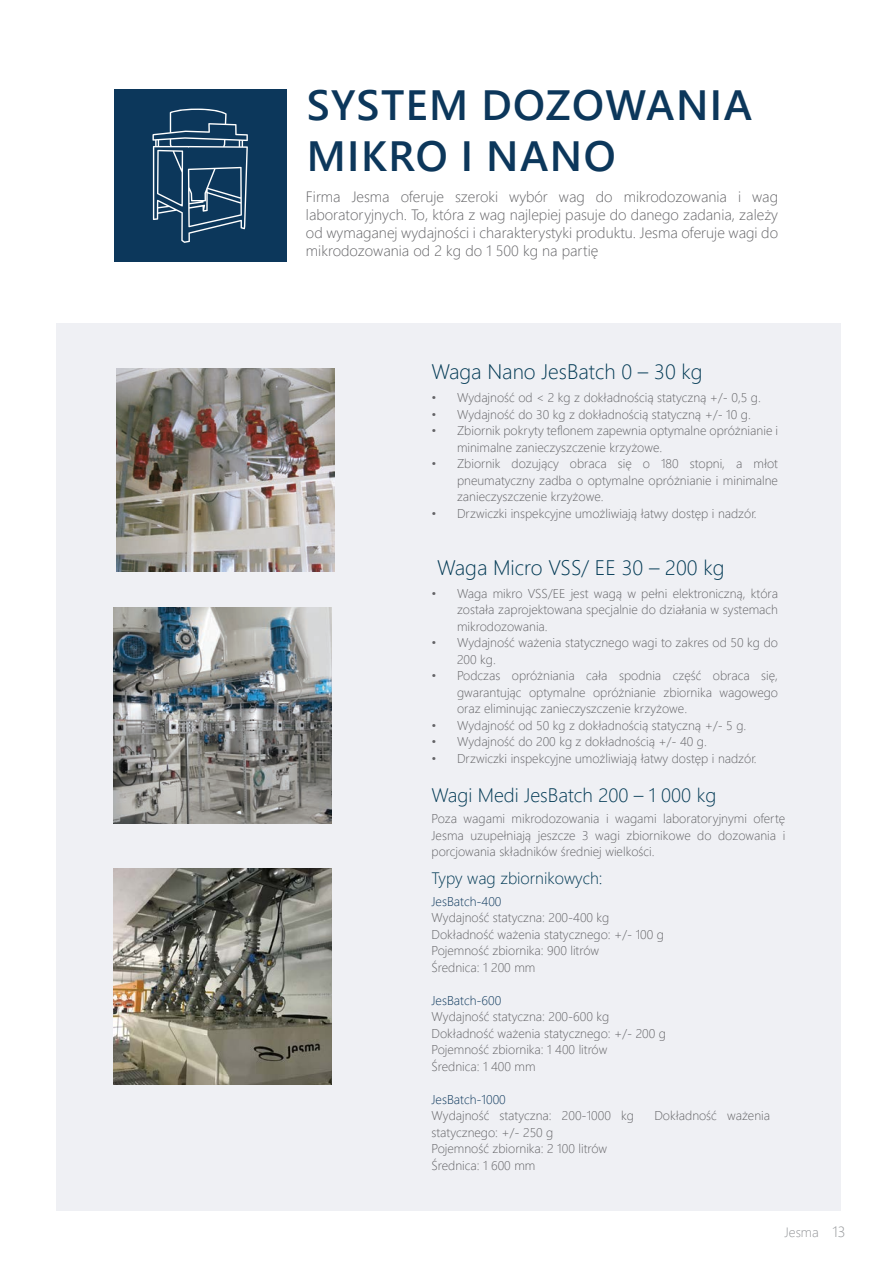
<style>
.page{position:relative;width:893px;height:1263px;background:#fff}
.page>*{position:absolute;margin:0;border:0;box-sizing:border-box;transform-origin:0 0}
.t1{font:600 42.3px/50.7px "Segoe UI";letter-spacing:.035em;color:#0c375b}
.t2{font:300 21px "Segoe UI";color:#013954}
.t3{font:300 19.5px "Segoe UI";color:#013954}
.t4{font:300 16.5px "Segoe UI";color:#013954}
.t5{font:300 15px/18px "Segoe UI";color:#636366;text-align:justify}
.t6{font:300 13.5px "Segoe UI";color:#939598}
.t7{font:300 12.75px/16.5px "Segoe UI";color:#636366}
.t8{font:300 12.75px "Segoe UI";color:#0c375b}
.s1{font-size:15px}
</style>
<div class="page">
<div style="left:56px;top:323px;width:785px;height:888px;background:#eff0f4"></div>
<img style="left:114px;top:607px;width:218px;height:217px">
<img style="left:114px;top:868px;width:218px;height:217px">
<img style="left:116px;top:368px;width:219px;height:203px">
<div style="left:114px;top:89px;width:173px;height:173px;background:#0c375b"></div>
<svg style="left:152px;top:108px;width:96px;height:135px"></svg>
<h1 class="t1" style="left:307px;top:76px;width:447px">SYSTEM DOZOWANIA<br>MIKRO I NANO</h1>
<p class="t5" style="left:306px;top:186px;width:474px">Firma Jesma oferuje szeroki wybór wag do mikrodozowania i wag laboratoryjnych. To, która z wag najlepiej pasuje do danego zadania, zależy od wymaganej wydajności i charakterystyki produktu. Jesma oferuje wagi do mikrodozowania od 2 kg do 1 500 kg na partię</p>
<h2 class="t2" style="left:431px;top:352px;width:273px">Waga Nano JesBatch 0 – 30 kg</h2>
<p class="t7" style="left:431px;top:388px;width:331px">• Wydajność od &lt; 2 kg z dokładnością statyczną +/- 0,5 g.</p>
<p class="t7" style="left:431px;top:405px;width:321px">• Wydajność do 30 kg z dokładnością statyczną +/- 10 g.</p>
<p class="t7" style="left:457px;top:421px;width:323px;text-indent:-26px">• Zbiornik pokryty teflonem zapewnia optymalne opróżnianie i minimalne zanieczyszczenie krzyżowe.</p>
<p class="t7" style="left:457px;top:454px;width:323px;text-align:justify;text-indent:-26px">• Zbiornik dozujący obraca się o 180 stopni, a młot pneumatyczny zadba o optymalne opróżnianie i minimalne zanieczyszczenie krzyżowe.</p>
<p class="t7" style="left:431px;top:504px;width:327px">• Drzwiczki inspekcyjne umożliwiają łatwy dostęp i nadzór.</p>
<h2 class="t2" style="left:437px;top:547px;width:289px">Waga Micro VSS/ EE 30 – 200 kg</h2>
<p class="t7" style="left:457px;top:583px;width:323px;text-align:justify;text-indent:-26px">• Waga mikro VSS/EE jest wagą w pełni elektroniczną, która została zaprojektowana specjalnie do działania w systemach mikrodozowania.</p>
<p class="t7" style="left:457px;top:633px;width:323px;text-indent:-26px">• Wydajność ważenia statycznego wagi to zakres od 50 kg do<br>200 kg.</p>
<p class="t7" style="left:457px;top:666px;width:323px;text-align:justify;text-indent:-26px">• Podczas opróżniania cała spodnia część obraca się, gwarantując optymalne opróżnianie zbiornika wagowego oraz eliminując zanieczyszczenie krzyżowe.</p>
<p class="t7" style="left:431px;top:715px;width:316px">• Wydajność od 50 kg z dokładnością statyczną +/- 5 g.</p>
<p class="t7" style="left:431px;top:732px;width:277px">• Wydajność do 200 kg z dokładnością +/- 40 g.</p>
<p class="t7" style="left:431px;top:748px;width:327px">• Drzwiczki inspekcyjne umożliwiają łatwy dostęp i nadzór.</p>
<h3 class="t3" style="left:431px;top:777px;width:286px">Wagi Medi JesBatch 200 – 1 000 kg</h3>
<p class="t7" style="left:431px;top:809px;width:355px;text-align:justify">Poza wagami mikrodozowania i wagami laboratoryjnymi ofertę Jesma uzupełniają jeszcze 3 wagi zbiornikowe do dozowania i porcjowania składników średniej wielkości.</p>
<p class="t4" style="left:431px;top:863px;width:173px">Typy wag zbiornikowych:</p>
<p class="t8" style="left:431px;top:889px;width:71px">JesBatch-400</p>
<p class="t7" style="left:431px;top:908px;width:234px">Wydajność statyczna: 200-400 kg<br>Dokładność ważenia statycznego: +/- 100 g<br>Pojemność zbiornika: 900 litrów<br>Średnica: 1 200 mm</p>
<p class="t8" style="left:431px;top:988px;width:71px">JesBatch-600</p>
<p class="t7" style="left:431px;top:1007px;width:236px">Wydajność statyczna: 200-600 kg<br>Dokładność ważenia statycznego: +/- 200 g<br>Pojemność zbiornika: 1 400 litrów<br>Średnica: 1 400 mm</p>
<p class="t8" style="left:431px;top:1087px;width:76px">JesBatch-1000</p>
<p class="t7" style="left:431px;top:1106px;width:204px">Wydajność statyczna: 200-1000 kg</p>
<p class="t7" style="left:654px;top:1106px;width:117px">Dokładność ważenia</p>
<p class="t7" style="left:431px;top:1123px;width:177px">statycznego: +/- 250 g<br>Pojemność zbiornika: 2 100 litrów<br>Średnica: 1 600 mm</p>
<p class="t6" style="left:784px;top:1219px;width:63px">Jesma <span class="s1">13</span></p>
</div>
